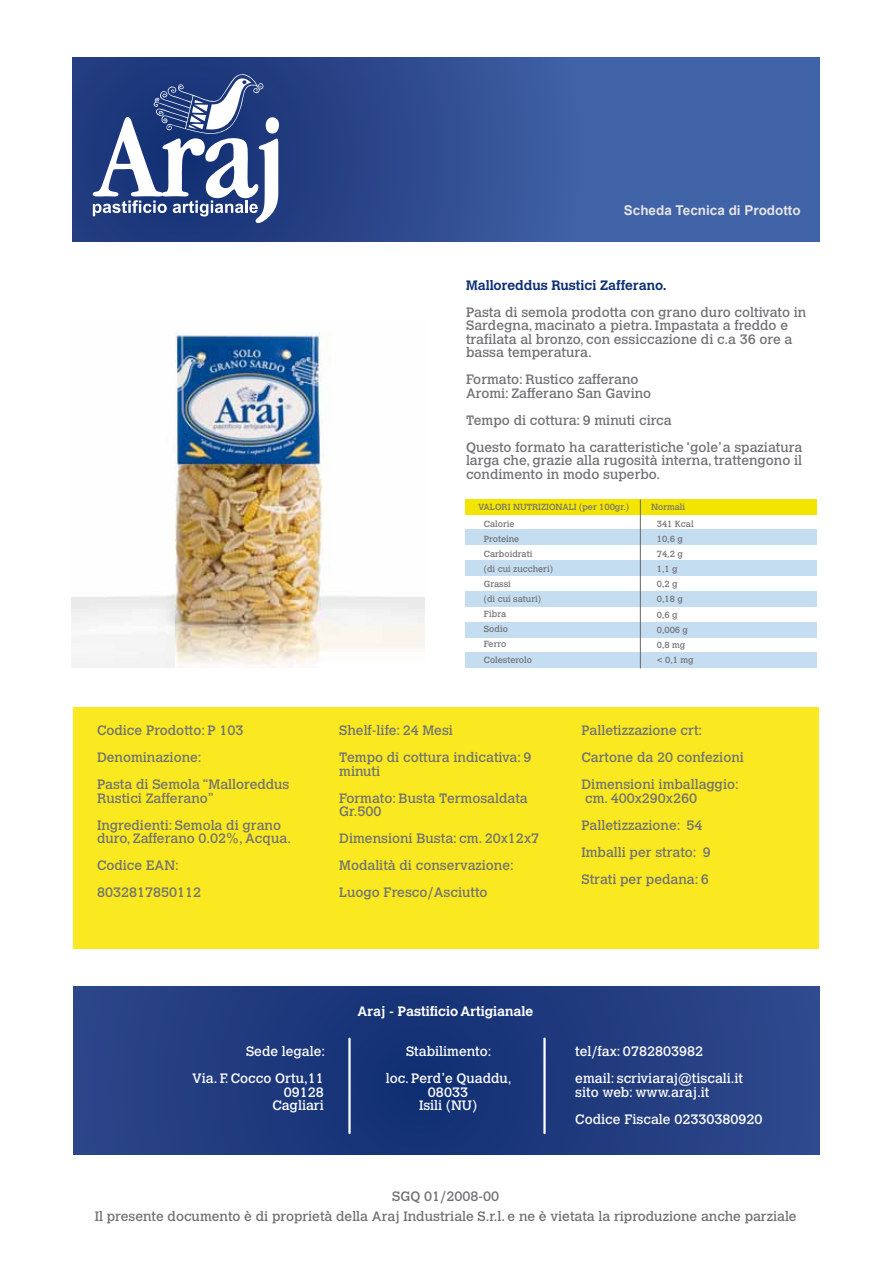
<style>
.page{position:relative;width:893px;height:1263px;background:#fff}
.page>*{position:absolute;margin:0;border:0;box-sizing:border-box;transform-origin:0 0}
.t1{font:13.5px/27px "Calvert";color:#707173}
.t2{font:13.5px/27px "Calvert";color:#fff;text-align:right}
.t3{font:700 13.5px "Calvert";color:#0e2f73}
.t4{font:700 13.5px "Calvert";color:#fff}
.t5{font:700 13.5px "Arial";color:#e5e4e5}
.t6{font:8.85px/15.1px "Calvert";color:#707173}
</style>
<div class="page">
<svg style="left:74px;top:986px;width:745px;height:169px;background:#203b7f"></svg>
<div style="left:72px;top:58px;width:747px;height:183px;background:linear-gradient(to right,#1a3275,#486bb0)"></div>
<div style="left:74px;top:707px;width:745px;height:242px;background:#fae920"></div>
<div style="left:466px;top:529px;width:351px;height:16px;background:#c5ddf1"></div>
<div style="left:466px;top:560px;width:351px;height:16px;background:#c5ddf1"></div>
<div style="left:466px;top:591px;width:351px;height:15px;background:#c5ddf1"></div>
<div style="left:466px;top:622px;width:351px;height:15px;background:#c5ddf1"></div>
<div style="left:466px;top:652px;width:351px;height:16px;background:#c5ddf1"></div>
<div style="left:466px;top:499px;width:351px;height:15px;background:#f4e500"></div>
<hr style="left:640px;top:499px;width:1px;height:169px;background:#666">
<hr style="left:348px;top:1039px;width:3px;height:94px;background:#fff">
<hr style="left:543px;top:1039px;width:3px;height:94px;background:#fff">
<img style="left:72px;top:332px;width:352px;height:336px">
<svg style="left:93px;top:73px;width:187px;height:151px"></svg>
<p class="t5" style="left:624px;top:201px;width:178px">Scheda Tecnica di Prodotto</p>
<p class="t3" style="left:466px;top:277px;width:202px">Malloreddus Rustici Zafferano.</p>
<p class="t1" style="left:466px;top:305px;width:342px;line-height:13.5px">Pasta di semola prodotta con grano duro coltivato in Sardegna, macinato a pietra. Impastata a freddo e trafilata al bronzo, con essiccazione di c.a 36 ore a bassa temperatura.</p>
<p class="t1" style="left:466px;top:373px;width:187px;line-height:13.5px">Formato: Rustico zafferano<br>Aromi: Zafferano San Gavino</p>
<p class="t1" style="left:466px;top:407px;width:338px">Tempo di cottura: 9 minuti circa<br>Questo formato ha caratteristiche ‘gole’ a spaziatura</p>
<p class="t1" style="left:466px;top:454px;width:338px;line-height:13.5px">larga che, grazie alla rugosità interna, trattengono il condimento in modo superbo.</p>
<p class="t1" style="left:97px;top:717px;width:194px">Codice Prodotto: P 103<br>Denominazione:<br>Pasta di Semola “Malloreddus</p>
<p class="t1" style="left:97px;top:785px;width:186px">Rustici Zafferano”<br>Ingredienti: Semola di grano</p>
<p class="t1" style="left:97px;top:825px;width:195px">duro, Zafferano 0.02%, Acqua.<br>Codice EAN:<br>8032817850112</p>
<p class="t6" style="left:478px;top:499px;width:152px">VALORI NUTRIZIONALI (per 100gr.)</p>
<p class="t6" style="left:657px;top:498px;width:38px;line-height:17px;text-indent:-6px">Normali<br>341 Kcal</p>
<p class="t6" style="left:657px;top:531px;width:38px">10,6 g<br>74,2 g<br>1,1 g<br>0,2 g<br>0,18 g<br>0,6 g<br>0,006 g<br>0,8 mg<br>&lt; 0,1 mg</p>
<p class="t6" style="left:484px;top:516px;width:71px">Calorie<br>Proteine<br>Carboidrati<br>(di cui zuccheri)<br>Grassi<br>(di cui saturi)<br>Fibra<br>Sodio<br>Ferro<br>Colesterolo</p>
<p class="t1" style="left:339px;top:717px;width:194px">Shelf-life: 24 Mesi<br>Tempo di cottura indicativa: 9</p>
<p class="t1" style="left:339px;top:758px;width:190px">minuti<br>Formato: Busta Termosaldata</p>
<p class="t1" style="left:339px;top:798px;width:201px">Gr.500<br>Dimensioni Busta: cm. 20x12x7<br>Modalità di conservazione:<br>Luogo Fresco/Asciutto</p>
<p class="t1" style="left:581px;top:717px;width:164px">Palletizzazione crt:<br>Cartone da 20 confezioni<br>Dimensioni imballaggio:</p>
<p class="t1" style="left:581px;top:785px;width:131px">cm. 400x290x260<br>Palletizzazione: 54<br>Imballi per strato: 9<br>Strati per pedana: 6</p>
<p class="t2" style="left:192px;top:1038px;width:135px">Sede legale:<br>Via. F. Cocco Ortu,11</p>
<p class="t2" style="left:272px;top:1085px;width:53px;line-height:13.5px">09128<br>Cagliari</p>
<p class="t4" style="left:358px;top:1003px;width:177px">Araj - Pastificio Artigianale</p>
<p class="t2" style="left:386px;top:1038px;width:127px;text-align:center">Stabilimento:<br>loc. Perd’e Quaddu,</p>
<p class="t2" style="left:419px;top:1085px;width:60px;line-height:13.5px;text-align:center">08033<br>Isili (NU)</p>
<p class="t2" style="left:575px;top:1038px;width:169px;text-align:left">tel/fax: 0782803982 email: scriviaraj@tiscali.it</p>
<p class="t2" style="left:575px;top:1078px;width:189px;text-align:left">sito web: www.araj.it<br>Codice Fiscale 02330380920</p>
<p class="t1" style="left:95px;top:1187px;width:703px;line-height:19.8px;text-align:center">SGQ 01/2008-00<br>Il presente documento è di proprietà della Araj Industriale S.r.l. e ne è vietata la riproduzione anche parziale</p>
</div>
